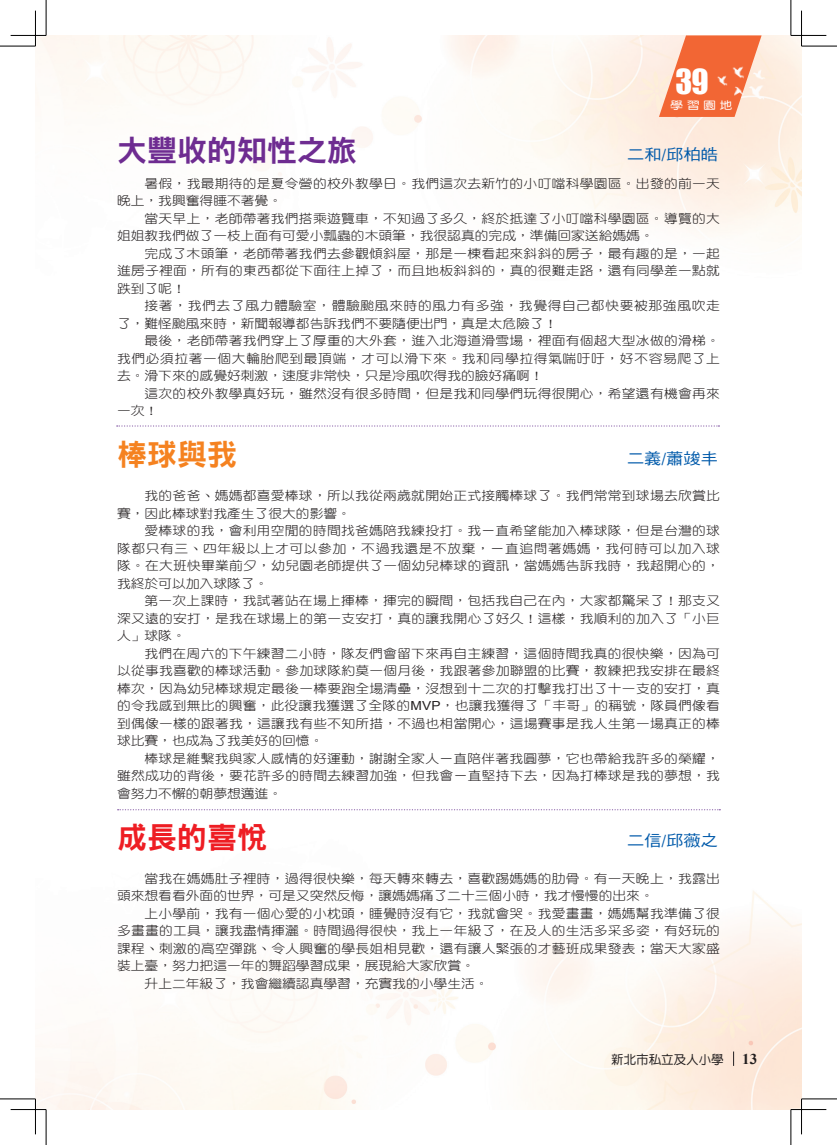
<style>
.page{position:relative;width:837px;height:1145px;background:#fff}
.page>*{position:absolute;margin:0;border:0;box-sizing:border-box;transform-origin:0 0}
.t1{font:31.75px "Impact";color:#fff}
.t2{font:30px "DF Hei Std W9";color:#6e2c91}
.t3{font:30px "DF Hei Std W9";color:#ee1d23}
.t4{font:30px "DF Hei Std W9";color:#f58220}
.t5{font:15.62px "DF Hei Std W5";color:#015aaa;scale:1.1 1}
.t6{font:12.5px/17.5px "DF Yuan Std W3";letter-spacing:.02em;color:#231f20;text-align:justify;scale:1.1 1}
.t7{font:12.5px/17.5px "DF Yuan Std W3";color:#231f20;scale:1.1 1}
.t8{font:12.5px/17.5px "DF Yuan Std W3";letter-spacing:.045em;color:#231f20;scale:1.1 1}
.t9{font:12.5px "DF Yuan Std W5";color:#231f20}
.t10{font:10.62px "DF Yuan Std W5";color:#fff;scale:1.22 1}
.s1{font-family:"DF Biao Kai Shu Std W5"}
.s2{font-family:"Arial"}
.s3{font-family:"Times New Roman";font-weight:700;font-size:15px}
</style>
<div class="page">
<img style="left:35px;top:35px;width:766px;height:1074px">
<svg style="left:658px;top:35px;width:103px;height:82px;background:#f4865d"></svg>
<svg style="left:733px;top:1051px;width:1px;height:14px"></svg>
<img style="left:715px;top:74px;width:15px;height:14px">
<img style="left:730px;top:61px;width:17px;height:19px">
<img style="left:750px;top:67px;width:17px;height:15px">
<img style="left:745px;top:82px;width:23px;height:20px">
<img style="left:732px;top:85px;width:14px;height:13px">
<svg style="left:117px;top:425px;width:602px;height:1px"></svg>
<svg style="left:118px;top:809px;width:602px;height:1px"></svg>
<hr style="left:11px;top:1108px;width:35px;height:2px;background:#fff">
<hr style="left:790px;top:1108px;width:36px;height:2px;background:#fff">
<hr style="left:800px;top:11px;width:2px;height:35px;background:#fff">
<hr style="left:800px;top:1098px;width:2px;height:36px;background:#fff">
<hr style="left:0;top:46px;width:35px;height:1px;background:#000">
<hr style="left:801px;top:46px;width:35px;height:1px;background:#000">
<hr style="left:0;top:1098px;width:35px;height:1px;background:#000">
<hr style="left:801px;top:1098px;width:35px;height:1px;background:#000">
<hr style="left:46px;top:0;width:1px;height:35px;background:#000">
<hr style="left:46px;top:1109px;width:1px;height:35px;background:#000">
<hr style="left:790px;top:0;width:1px;height:35px;background:#000">
<hr style="left:790px;top:1109px;width:1px;height:35px;background:#000">
<hr style="left:11px;top:35px;width:35px;height:1px;background:#000">
<hr style="left:790px;top:35px;width:36px;height:1px;background:#000">
<hr style="left:11px;top:1109px;width:35px;height:1px;background:#000">
<hr style="left:790px;top:1109px;width:36px;height:1px;background:#000">
<hr style="left:35px;top:11px;width:1px;height:35px;background:#000">
<hr style="left:35px;top:1098px;width:1px;height:36px;background:#000">
<hr style="left:801px;top:11px;width:1px;height:35px;background:#000">
<hr style="left:801px;top:1098px;width:1px;height:36px;background:#000">
<h1 class="t1" style="left:675px;top:57px;width:35px">39</h1>
<p class="t10" style="left:670px;top:99px;width:52px">學習園地</p>
<h2 class="t2" style="left:117px;top:134px;width:242px">大豐收的知性之旅</h2>
<p class="t5" style="left:627px;top:146px;width:84px">二和/邱柏皓</p>
<p class="t6" style="left:117px;top:174px;width:549px;text-indent:28px">暑假<span class="s1">，</span>我最期待的是夏令營的校外教學日<span class="s1">。</span>我們這次去新竹的小叮噹科學園區<span class="s1">。</span>出發的前一天晚上<span class="s1">，</span>我興奮得睡不著覺<span class="s1">。</span></p>
<p class="t7" style="left:117px;top:209px;width:549px;text-indent:28px">當天早上<span class="s1">，</span>老師帶著我們搭乘遊覽車<span class="s1">，</span>不知過了多久<span class="s1">，</span>終於抵達了小叮噹科學園區<span class="s1">。</span>導覽的大姐姐教我們做了一枝上面有可愛小瓢蟲的木頭筆<span class="s1">，</span>我很認真的完成<span class="s1">，</span>準備回家送給媽媽<span class="s1">。</span></p>
<p class="t6" style="left:117px;top:244px;width:549px;text-indent:28px">完成了木頭筆<span class="s1">，</span>老師帶著我們去參觀傾斜屋<span class="s1">，</span>那是一棟看起來斜斜的房子<span class="s1">，</span>最有趣的是<span class="s1">，</span>一起進房子裡面<span class="s1">，</span>所有的東西都從下面往上掉了<span class="s1">，</span>而且地板斜斜的<span class="s1">，</span>真的很難走路<span class="s1">，</span>還有同學差一點就跌到了呢<span class="s1">！</span></p>
<p class="t8" style="left:117px;top:296px;width:549px;text-indent:27px">接著<span class="s1">，</span>我們去了風力體驗室<span class="s1">，</span>體驗颱風來時的風力有多強<span class="s1">，</span>我覺得自己都快要被那強風吹走了<span class="s1">，</span>難怪颱風來時<span class="s1">，</span>新聞報導都告訴我們不要隨便出門<span class="s1">，</span>真是太危險了<span class="s1">！</span></p>
<p class="t6" style="left:117px;top:331px;width:549px;text-indent:27px">最後<span class="s1">，</span>老師帶著我們穿上了厚重的大外套<span class="s1">，</span>進入北海道滑雪場<span class="s1">，</span>裡面有個超大型冰做的滑梯<span class="s1">。</span>我們必須拉著一個大輪胎爬到最頂端<span class="s1">，</span>才可以滑下來<span class="s1">。</span>我和同學拉得氣喘吁吁<span class="s1">，</span>好不容易爬了上去<span class="s1">。</span>滑下來的感覺好刺激<span class="s1">，</span>速度非常快<span class="s1">，</span>只是冷風吹得我的臉好痛啊<span class="s1">！</span></p>
<p class="t6" style="left:117px;top:384px;width:549px;text-indent:28px">這次的校外教學真好玩<span class="s1">，</span>雖然沒有很多時間<span class="s1">，</span>但是我和同學們玩得很開心<span class="s1">，</span>希望還有機會再來一次<span class="s1">！</span></p>
<h2 class="t4" style="left:117px;top:438px;width:121px">棒球與我</h2>
<p class="t5" style="left:627px;top:449px;width:84px">二義/蕭竣丰</p>
<p class="t6" style="left:117px;top:486px;width:549px;text-indent:28px">我的爸爸<span class="s1">、</span>媽媽都喜愛棒球<span class="s1">，</span>所以我從兩歲就開始正式接觸棒球了<span class="s1">。</span>我們常常到球場去欣賞比賽<span class="s1">，</span>因此棒球對我產生了很大的影響<span class="s1">。</span></p>
<p class="t6" style="left:117px;top:521px;width:549px;text-indent:28px">愛棒球的我<span class="s1">，</span>會利用空閒的時間找爸媽陪我練投打<span class="s1">。</span>我ㄧ直希望能加入棒球隊<span class="s1">，</span>但是台灣的球隊都只有三<span class="s1">、</span>四年級以上才可以參加<span class="s1">，</span>不過我還是不放棄<span class="s1">，</span>ㄧ直追問著媽媽<span class="s1">，</span>我何時可以加入球隊<span class="s1">。</span>在大班快畢業前夕<span class="s1">，</span>幼兒園老師提供了一個幼兒棒球的資訊<span class="s1">，</span>當媽媽告訴我時<span class="s1">，</span>我超開心的<span class="s1">，</span>我終於可以加入球隊了<span class="s1">。</span></p>
<p class="t6" style="left:117px;top:591px;width:549px;text-indent:28px">第一次上課時<span class="s1">，</span>我試著站在場上揮棒<span class="s1">，</span>揮完的瞬間<span class="s1">，</span>包括我自己在內<span class="s1">，</span>大家都驚呆了<span class="s1">！</span>那支又深又遠的安打<span class="s1">，</span>是我在球場上的第一支安打<span class="s1">，</span>真的讓我開心了好久<span class="s1">！</span>這樣<span class="s1">，</span>我順利的加入了<span class="s1">「</span>小巨人<span class="s1">」</span>球隊<span class="s1">。</span></p>
<p class="t6" style="left:117px;top:644px;width:549px;text-indent:28px">我們在周六的下午練習二小時<span class="s1">，</span>隊友們會留下來再自主練習<span class="s1">，</span>這個時間我真的很快樂<span class="s1">，</span>因為可以從事我喜歡的棒球活動<span class="s1">。</span>參加球隊約莫一個月後<span class="s1">，</span>我跟著參加聯盟的比賽<span class="s1">，</span>教練把我安排在最終棒次<span class="s1">，</span>因為幼兒棒球規定最後一棒要跑全場清壘<span class="s1">，</span>沒想到十二次的打擊我打出了十一支的安打<span class="s1">，</span>真的令我感到無比的興奮<span class="s1">，</span>此役讓我獲選了全隊的<span class="s2">MVP</span><span class="s1">，</span>也讓我獲得了<span class="s1">「</span>丰哥<span class="s1">」</span>的稱號<span class="s1">，</span>隊員們像看到偶像一樣的跟著我<span class="s1">，</span>這讓我有些不知所措<span class="s1">，</span>不過也相當開心<span class="s1">，</span>這場賽事是我人生第一場真正的棒球比賽<span class="s1">，</span>也成為了我美好的回憶<span class="s1">。</span></p>
<p class="t6" style="left:117px;top:749px;width:549px;text-indent:27px">棒球是維繫我與家人感情的好運動<span class="s1">，</span>謝謝全家人ㄧ直陪伴著我圓夢<span class="s1">，</span>它也帶給我許多的榮耀<span class="s1">，</span>雖然成功的背後<span class="s1">，</span>要花許多的時間去練習加強<span class="s1">，</span>但我會ㄧ直堅持下去<span class="s1">，</span>因為打棒球是我的夢想<span class="s1">，</span>我會努力不懈的朝夢想邁進<span class="s1">。</span></p>
<h2 class="t3" style="left:117px;top:820px;width:151px">成長的喜悅</h2>
<p class="t5" style="left:627px;top:832px;width:84px">二信/邱薇之</p>
<p class="t7" style="left:117px;top:869px;width:549px;text-indent:28px">當我在媽媽肚子裡時<span class="s1">，</span>過得很快樂<span class="s1">，</span>每天轉來轉去<span class="s1">，</span>喜歡踢媽媽的肋骨<span class="s1">。</span>有一天晚上<span class="s1">，</span>我露出頭來想看看外面的世界<span class="s1">，</span>可是又突然反悔<span class="s1">，</span>讓媽媽痛了二十三個小時<span class="s1">，</span>我才慢慢的出來<span class="s1">。</span></p>
<p class="t6" style="left:144px;top:904px;width:524px">上小學前<span class="s1">，</span>我有一個心愛的小枕頭<span class="s1">，</span>睡覺時沒有它<span class="s1">，</span>我就會哭<span class="s1">。</span>我愛畫畫<span class="s1">，</span>媽媽幫我準備了很</p>
<p class="t6" style="left:117px;top:921px;width:549px">多畫畫的工具<span class="s1">，</span>讓我盡情揮灑<span class="s1">。</span>時間過得很快<span class="s1">，</span>我上一年級了<span class="s1">，</span>在及人的生活多采多姿<span class="s1">，</span>有好玩的</p>
<p class="t6" style="left:117px;top:939px;width:549px">課程<span class="s1">、</span>刺激的高空彈跳<span class="s1">、</span>令人興奮的學長姐相見歡<span class="s1">，</span>還有讓人緊張的才藝班成果發表<span class="s1">；</span>當天大家盛</p>
<p class="t7" style="left:117px;top:956px;width:326px">裝上臺<span class="s1">，</span>努力把這一年的舞蹈學習成果<span class="s1">，</span>展現給大家欣賞<span class="s1">。</span></p>
<p class="t7" style="left:144px;top:974px;width:314px">升上二年級了<span class="s1">，</span>我會繼續認真學習<span class="s1">，</span>充實我的小學生活<span class="s1">。</span></p>
<p class="t9" style="left:611px;top:1052px;width:147px">新北市私立及人小學 <span class="s3">13</span></p>
</div>
